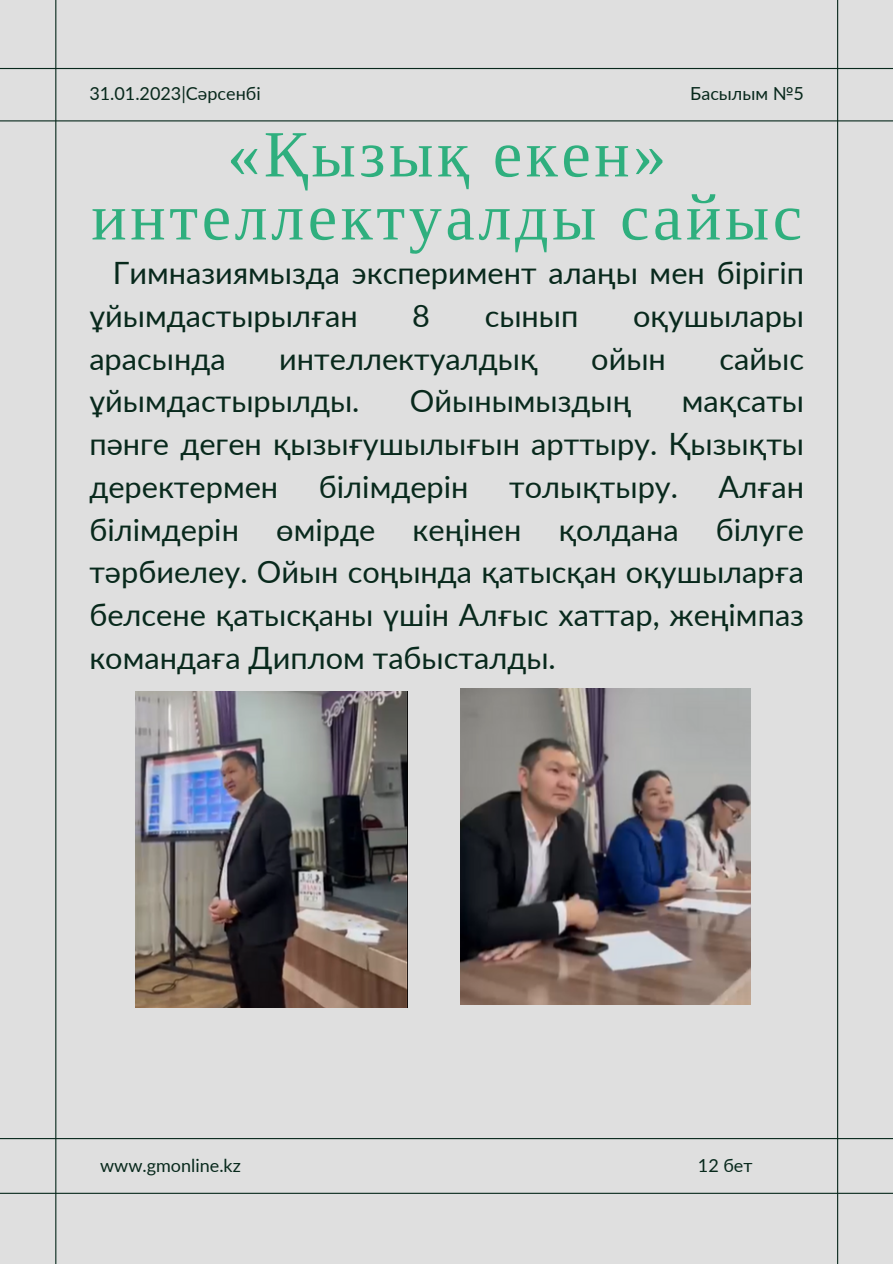
<style>
.page{position:relative;width:893px;height:1264px;background:#fff}
.page>*{position:absolute;margin:0;border:0;box-sizing:border-box;transform-origin:0 0}
.t1{font:66px/63px "Libra Serif Modern";letter-spacing:.055em;color:#2faf7e;text-align:center}
.t2{font:30.75px/42.8px "Lato";color:#08291c;text-align:justify}
.t3{font:18px "Lato";color:#08291c}
</style>
<div class="page">
<div style="left:0;top:0;width:892px;height:1263px;background:#dfdfdf"></div>
<hr style="left:0;top:120px;width:892px;height:1px;background:#08291c">
<hr style="left:0;top:68px;width:892px;height:1px;background:#08291c">
<hr style="left:55px;top:0;width:1px;height:1263px;background:#08291c">
<hr style="left:837px;top:0;width:1px;height:1263px;background:#08291c">
<hr style="left:0;top:1192px;width:892px;height:1px;background:#08291c">
<hr style="left:0;top:1137px;width:892px;height:2px;background:#08291c">
<img style="left:135px;top:691px;width:272px;height:316px">
<img style="left:461px;top:688px;width:289px;height:316px">
<p class="t3" style="left:89px;top:82px;width:173px">31.01.2023|Сәрсенбі</p>
<p class="t3" style="left:690px;top:82px;width:115px">Басылым №5</p>
<h1 class="t1" style="left:91px;top:124px;width:712px">«Қызық екен» интеллектуалды сайыс</h1>
<p class="t2" style="left:89px;top:251px;width:716px;text-indent:24px">Гимназиямызда эксперимент алаңы мен бірігіп ұйымдастырылған</p>
<p class="t2" style="left:412px;top:293px;width:19px">8</p>
<p class="t2" style="left:484px;top:293px;width:95px">сынып</p>
<p class="t2" style="left:633px;top:293px;width:172px">оқушылары</p>
<p class="t2" style="left:89px;top:336px;width:138px">арасында</p>
<p class="t2" style="left:279px;top:336px;width:260px">интеллектуалдық</p>
<p class="t2" style="left:591px;top:336px;width:76px">ойын</p>
<p class="t2" style="left:719px;top:336px;width:86px">сайыс</p>
<p class="t2" style="left:89px;top:379px;width:271px">ұйымдастырылды.</p>
<p class="t2" style="left:410px;top:379px;width:223px">Ойынымыздың</p>
<p class="t2" style="left:89px;top:379px;width:716px;text-indent:592px">мақсаты пәнге деген қызығушылығын арттыру. Қызықты деректермен</p>
<p class="t2" style="left:319px;top:464px;width:151px">білімдерін</p>
<p class="t2" style="left:509px;top:464px;width:170px">толықтыру.</p>
<p class="t2" style="left:89px;top:464px;width:716px;text-indent:629px">Алған білімдерін өмірде кеңінен қолдана білуге тәрбиелеу. Ойын соңында қатысқан оқушыларға белсене қатысқаны үшін Алғыс хаттар, жеңімпаз командаға Диплом табысталды.</p>
<p class="t3" style="left:100px;top:1153px;width:142px">www.gmonline.kz</p>
<p class="t3" style="left:697px;top:1153px;width:56px">12 бет</p>
</div>
